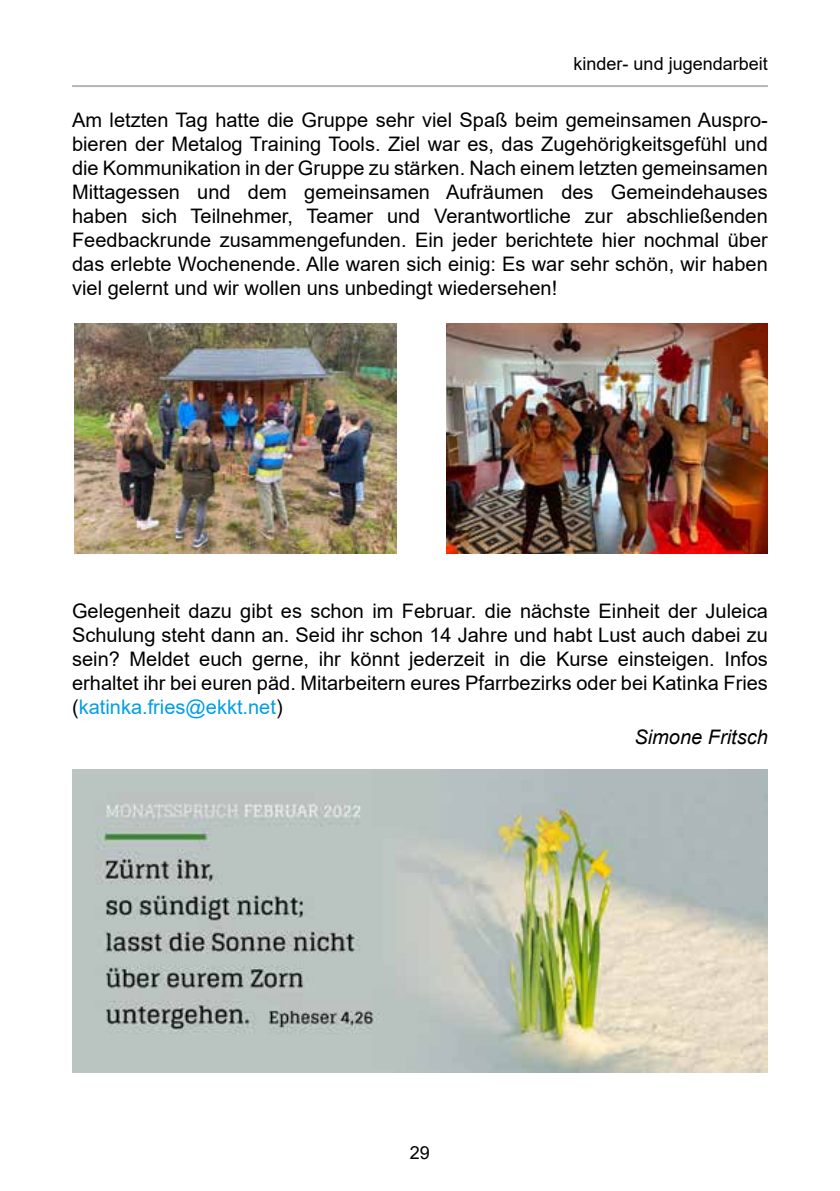
<style>
.page{position:relative;width:840px;height:1191px;background:#fff}
.page>*{position:absolute;margin:0;border:0;box-sizing:border-box;transform-origin:0 0}
.t1{font:20px/24px "Arial";color:#000;text-align:justify}
.t2{font:italic 20px "Arial";color:#000}
.t3{font:18px "Arial";color:#000}
.s1{color:#009fe3}
</style>
<div class="page">
<hr style="left:72px;top:85px;width:695px;height:2px;background:#b7b6b6">
<img style="left:446px;top:323px;width:321px;height:230px">
<img style="left:74px;top:324px;width:322px;height:230px">
<img style="left:72px;top:770px;width:695px;height:303px">
<p class="t3" style="left:573px;top:51px;width:196px">kinder- und jugendarbeit</p>
<p class="t1" style="left:72px;top:107px;width:697px">Am letzten Tag hatte die Gruppe sehr viel Spaß beim gemeinsamen Auspro&shy;bieren der Metalog Training Tools. Ziel war es, das Zugehörigkeitsgefühl und die Kommunikation in der Gruppe zu stärken. Nach einem letzten gemeinsamen Mittagessen und dem gemeinsamen Aufräumen des Gemeindehauses haben sich Teilnehmer, Teamer und Verantwortliche zur abschließenden Feedbackrunde zusammengefunden. Ein jeder berichtete hier nochmal über das erlebte Wochenende. Alle waren sich einig: Es war sehr schön, wir haben viel gelernt und wir wollen uns unbedingt wiedersehen!</p>
<p class="t1" style="left:72px;top:599px;width:697px">Gelegenheit dazu gibt es schon im Februar. die nächste Einheit der Juleica Schulung steht dann an. Seid ihr schon 14 Jahre und habt Lust auch dabei zu sein? Meldet euch gerne, ihr könnt jederzeit in die Kurse einsteigen. Infos erhaltet ihr bei euren päd. Mitarbeitern eures Pfarrbezirks oder bei Katinka Fries (<span class="s1">katinka.fries@ekkt.net</span>)</p>
<p class="t2" style="left:634px;top:724px;width:135px">Simone Fritsch</p>
<p class="t3" style="left:410px;top:1140px;width:22px">29</p>
</div>
